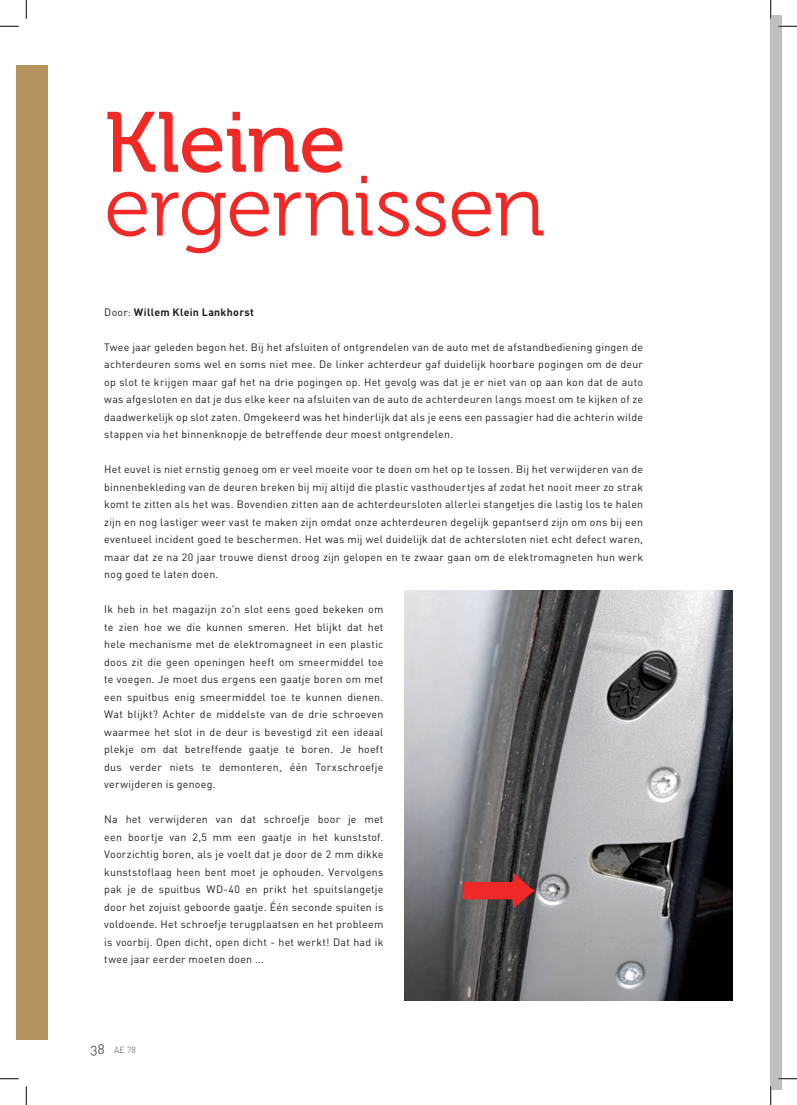
<style>
.page{position:relative;width:797px;height:1105px;background:#fff}
.page>*{position:absolute;margin:0;border:0;box-sizing:border-box;transform-origin:0 0}
.t1{font:85px "Museo 300";letter-spacing:-.015em;color:#ee2926}
.t2{font:85px "Museo 500";letter-spacing:-.015em;color:#ee2926}
.t3{font:10.62px/17.5px "DINOT";letter-spacing:.025em;color:#231f20;text-align:justify}
.t4{font:700 10.62px "DINOT";letter-spacing:.025em;color:#231f20}
.t5{font:300 8.75px "DIN";color:#565655}
.s1{font-weight:400}
.s2{font-family:"DIN Regular Alternate";font-weight:400;font-size:13.75px}
</style>
<div class="page">
<img style="left:404px;top:590px;width:328px;height:411px">
<svg style="left:462px;top:873px;width:72px;height:35px;background:#9e3b3a"></svg>
<div style="left:770px;top:16px;width:11px;height:1073px;background:#bebfc1"></div>
<div style="left:16px;top:66px;width:32px;height:974px;background:#b3925f"></div>
<svg style="left:0;top:25px;width:19px;height:2px"></svg>
<svg style="left:778px;top:25px;width:19px;height:2px"></svg>
<svg style="left:0;top:1078px;width:19px;height:1px"></svg>
<svg style="left:778px;top:1078px;width:19px;height:1px"></svg>
<svg style="left:25px;top:0;width:2px;height:19px"></svg>
<svg style="left:25px;top:1086px;width:2px;height:19px"></svg>
<svg style="left:770px;top:0;width:1px;height:19px"></svg>
<svg style="left:770px;top:1086px;width:1px;height:19px"></svg>
<h1 class="t2" style="left:104px;top:96px;width:243px">Kleine</h1>
<h1 class="t1" style="left:104px;top:160px;width:442px">ergernissen</h1>
<p class="t4" style="left:104px;top:305px;width:151px"><span class="s1">Door:</span> Willem Klein Lankhorst</p>
<p class="t3" style="left:104px;top:338px;width:540px">Twee jaar geleden begon het. Bij het afsluiten of ontgrendelen van de auto met de afstandbediening gingen de achterdeuren soms wel en soms niet mee. De linker achterdeur gaf duidelijk hoorbare pogingen om de deur op slot te krijgen maar gaf het na drie pogingen op. Het gevolg was dat je er niet van op aan kon dat de auto was afgesloten en dat je dus elke keer na afsluiten van de auto de achterdeuren langs moest om te kijken of ze daadwerkelijk op slot zaten. Omgekeerd was het hinderlijk dat als je eens een passagier had die achterin wilde stappen via het binnenknopje de betreffende deur moest ontgrendelen.</p>
<p class="t3" style="left:104px;top:460px;width:540px">Het euvel is niet ernstig genoeg om er veel moeite voor te doen om het op te lossen. Bij het verwijderen van de binnenbekleding van de deuren breken bij mij altijd die plastic vasthoudertjes af zodat het nooit meer zo strak komt te zitten als het was. Bovendien zitten aan de achterdeursloten allerlei stangetjes die lastig los te halen zijn en nog lastiger weer vast te maken zijn omdat onze achterdeuren degelijk gepantserd zijn om ons bij een eventueel incident goed te beschermen. Het was mij wel duidelijk dat de achtersloten niet echt defect waren, maar dat ze na 20 jaar trouwe dienst droog zijn gelopen en te zwaar gaan om de elektromagneten hun werk nog goed te laten doen.</p>
<p class="t3" style="left:104px;top:600px;width:281px">Ik heb in het magazijn zo'n slot eens goed bekeken om te zien hoe we die kunnen smeren. Het blijkt dat het hele mechanisme met de elektromagneet in een plastic doos zit die geen openingen heeft om smeermiddel toe te voegen. Je moet dus ergens een gaatje boren om met een spuitbus enig smeermiddel toe te kunnen dienen.<br>Wat blijkt? Achter de middelste van de drie schroeven waarmee het slot in de deur is bevestigd zit een ideaal plekje om dat betreffende gaatje te boren. Je hoeft dus verder niets te demonteren, één Torxschroefje verwijderen is genoeg.</p>
<p class="t3" style="left:104px;top:810px;width:281px">Na het verwijderen van dat schroefje boor je met een boortje van 2,5 mm een gaatje in het kunststof.<br>Voorzichtig boren, als je voelt dat je door de 2 mm dikke kunststoflaag heen bent moet je ophouden. Vervolgens pak je de spuitbus WD-40 en prikt het spuitslangetje door het zojuist geboorde gaatje. Één seconde spuiten is voldoende. Het schroefje terugplaatsen en het probleem is voorbij. Open dicht, open dicht - het werkt! Dat had ik twee jaar eerder moeten doen ...</p>
<p class="t5" style="left:90px;top:1044px;width:47px"><span class="s2">38</span> AE 78</p>
</div>
